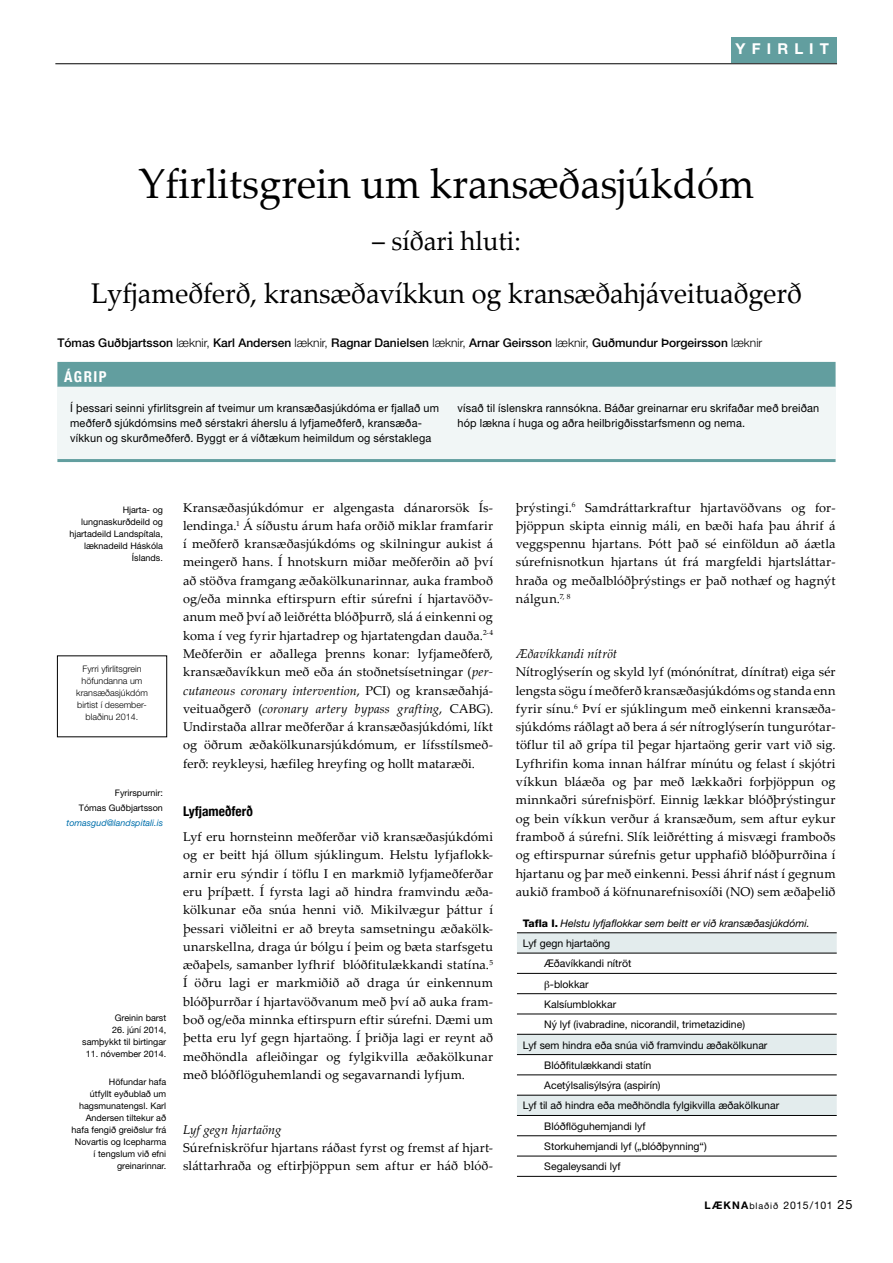
<style>
.page{position:relative;width:893px;height:1263px;background:#fff}
.page>*{position:absolute;margin:0;border:0;box-sizing:border-box;transform-origin:0 0}
.t1{font:42px "Palatino Linotype";color:#000;scale:.95 1}
.t2{font:28.5px "Palatino Linotype";color:#000;scale:.95 1}
.t3{font:27px "Palatino Linotype";color:#000;scale:.95 1}
.t4{font:700 15px "Helvetica Neue";color:#fff}
.t5{font:700 condensed 15px "Helvetica Neue";letter-spacing:.1em;color:#fff}
.t6{font:700 condensed 13.5px "Helvetica Neue";color:#000}
.t7{font:12.75px/18.3px "Palatino Linotype";letter-spacing:.01em;color:#000;text-align:justify}
.t8{font:italic 12.75px "Palatino Linotype";letter-spacing:.005em;color:#000}
.t9{font:500 12px "Helvetica Neue";color:#000}
.t10{font:11.25px/15px "Helvetica Neue";letter-spacing:.015em;color:#000}
.t11{font:10.5px "Helvetica Neue";color:#000}
.t12{font:italic 10.5px "Helvetica Neue";color:#000}
.t13{font:9px/12px "Helvetica Neue";color:#000;text-align:right}
.t14{font:300 9px/12px "Helvetica Neue";color:#000;text-align:center}
.t15{font:9px/12px "Helvetica Neue";color:#000;text-align:right}
.t16{font:italic 9px "Helvetica Neue";color:#0070ac}
.s1{font-weight:300}
.s2{font-style:italic}
.s3{font-weight:800;font-style:normal}
.s4{font-weight:700}
.s5{font-size:9px}
.s6{font-size:12.75px}
</style>
<div class="page">
<div style="left:57px;top:386px;width:779px;height:73px;background:#f1f6f6"></div>
<hr style="left:57px;top:459px;width:779px;height:3px;background:#629e9f">
<div style="left:58px;top:363px;width:777px;height:23px;background:#629e9f"></div>
<div style="left:57px;top:362px;width:779px;height:25px;border:2px solid #629e9f"></div>
<div style="left:57px;top:656px;width:110px;height:81px;border:1px solid #000"></div>
<hr style="left:55px;top:63px;width:782px;height:1px;background:#000">
<div style="left:731px;top:38px;width:106px;height:25px;background:#629e9f"></div>
<svg style="left:517px;top:933px;width:320px;height:182px"></svg>
<hr style="left:517px;top:932px;width:320px;height:1px;background:#000">
<hr style="left:517px;top:953px;width:320px;height:1px;background:#000">
<hr style="left:517px;top:973px;width:320px;height:1px;background:#000">
<hr style="left:517px;top:993px;width:320px;height:1px;background:#000">
<hr style="left:517px;top:1014px;width:320px;height:1px;background:#000">
<hr style="left:517px;top:1034px;width:320px;height:1px;background:#000">
<hr style="left:517px;top:1054px;width:320px;height:1px;background:#000">
<hr style="left:517px;top:1074px;width:320px;height:1px;background:#000">
<hr style="left:517px;top:1095px;width:320px;height:1px;background:#000">
<hr style="left:517px;top:1115px;width:320px;height:1px;background:#000">
<hr style="left:517px;top:1135px;width:320px;height:1px;background:#000">
<hr style="left:517px;top:1156px;width:320px;height:1px;background:#000">
<hr style="left:517px;top:1176px;width:320px;height:1px;background:#000">
<svg style="left:545px;top:980px;width:4px;height:10px"></svg>
<p class="t4" style="left:736px;top:39px;width:95px">YFI RLI T</p>
<h1 class="t1" style="left:139px;top:154px;width:649px">Yfirlitsgrein um kransæðasjúkdóm</h1>
<h3 class="t3" style="left:372px;top:222px;width:158px">– síðari hluti:</h3>
<h2 class="t2" style="left:91px;top:273px;width:750px">Lyfjameðferð, kransæðavíkkun og kransæðahjáveituaðgerð</h2>
<p class="t9" style="left:57px;top:335px;width:706px">Tómas Guðbjartsson <span class="s1">læknir,</span> Karl Andersen <span class="s1">læknir,</span> Ragnar Danielsen <span class="s1">læknir,</span> Arnar Geirsson <span class="s1">læknir,</span> Guðmundur Þorgeirsson <span class="s1">læknir</span></p>
<p class="t5" style="left:64px;top:367px;width:44px">Ágrip</p>
<p class="t10" style="left:70px;top:401px;width:370px">Í þessari seinni yfirlitsgrein af tveimur um kransæðasjúkdóma er fjallað um meðferð sjúkdómsins með sérstakri áherslu á lyfjameðferð, kransæða&shy;víkkun og skurðmeðferð. Byggt er á víðtækum heimildum og sérstaklega</p>
<p class="t10" style="left:458px;top:401px;width:363px">vísað til íslenskra rannsókna. Báðar greinarnar eru skrifaðar með breiðan hóp lækna í huga og aðra heilbrigðisstarfsmenn og nema.</p>
<p class="t13" style="left:69px;top:504px;width:95px">Hjarta- og lungnaskurðdeild og hjartadeild Landspítala, læknadeild Háskóla<br>Íslands.</p>
<p class="t14" style="left:76px;top:662px;width:73px">Fyrri yfirlitsgrein höfundanna um kransæðasjúkdóm birtist í desember&shy;blaðinu 2014.</p>
<p class="t13" style="left:79px;top:785px;width:86px;line-height:15px">Fyrirspurnir:<br>Tómas Guðbjartsson</p>
<p class="t16" style="left:67px;top:817px;width:98px">tomasgud@landspitali.is</p>
<p class="t15" style="left:115px;top:1011px;width:53px">Greinin barst</p>
<p class="t15" style="left:82px;top:1023px;width:86px">26. júní 2014, samþykkt til birtingar</p>
<p class="t15" style="left:86px;top:1047px;width:82px">11. nóvember 2014.</p>
<p class="t13" style="left:72px;top:1076px;width:96px">Höfundar hafa<br>útfyllt eyðublað um hagsmunatengsl. Karl<br>Andersen tiltekur að hafa fengið greiðslur frá<br>Novartis og Icepharma í tengslum við efni greinarinnar.</p>
<p class="t7" style="left:183px;top:498px;width:312px">Kransæðasjúkdómur er algengasta dánarorsök Ís&shy;lendinga.<sup>1</sup> Á síðustu árum hafa orðið miklar framfarir í meðferð kransæðasjúkdóms og skilningur aukist á meingerð hans. Í hnotskurn miðar meðferðin að því að stöðva framgang æðakölkunarinnar, auka framboð og/eða minnka eftirspurn eftir súrefni í hjartavöðv&shy;anum með því að leiðrétta blóðþurrð, slá á einkenni og koma í veg fyrir hjartadrep og hjartatengdan dauða.<sup>2-4<br></sup>Meðferðin er aðallega þrenns konar: lyfjameðferð, kransæðavíkkun með eða án stoðnetsísetningar (<span class="s2">per&shy;cutaneous coronary intervention</span>, PCI) og kransæðahjá&shy;veituaðgerð (<span class="s2">coronary artery bypass grafting</span>, CABG).<br>Undirstaða allrar meðferðar á kransæðasjúkdómi, líkt og öðrum æðakölkunarsjúkdómum, er lífsstílsmeð&shy;ferð: reykleysi, hæfileg hreyfing og hollt mataræði.</p>
<p class="t6" style="left:183px;top:803px;width:71px">Lyfjameðferð</p>
<p class="t7" style="left:183px;top:827px;width:311px">Lyf eru hornsteinn meðferðar við kransæðasjúkdómi og er beitt hjá öllum sjúklingum. Helstu lyfjaflokk&shy;arnir eru sýndir í töflu I en markmið lyfjameðferðar eru þríþætt. Í fyrsta lagi að hindra framvindu æða&shy;kölkunar eða snúa henni við. Mikilvægur þáttur í þessari viðleitni er að breyta samsetningu æðakölk&shy;unarskellna, draga úr bólgu í þeim og bæta starfsgetu æðaþels, samanber lyfhrif blóðfitulækkandi statína.<sup>5<br></sup>Í öðru lagi er markmiðið að draga úr einkennum blóðþurrðar í hjartavöðvanum með því að auka fram&shy;boð og/eða minnka eftirspurn eftir súrefni. Dæmi um þetta eru lyf gegn hjartaöng. Í þriðja lagi er reynt að meðhöndla afleiðingar og fylgikvilla æðakölkunar með blóðflöguhemlandi og segavarnandi lyfjum.</p>
<p class="t8" style="left:183px;top:1120px;width:100px">Lyf gegn hjartaöng</p>
<p class="t7" style="left:183px;top:1138px;width:311px">Súrefniskröfur hjartans ráðast fyrst og fremst af hjart&shy;sláttarhraða og eftirþjöppun sem aftur er háð blóð-</p>
<p class="t7" style="left:516px;top:498px;width:321px">þrýstingi.<sup>6</sup> Samdráttarkraftur hjartavöðvans og for&shy;þjöppun skipta einnig máli, en bæði hafa þau áhrif á veggspennu hjartans. Þótt það sé einföldun að áætla súrefnisnotkun hjartans út frá margfeldi hjartsláttar&shy;hraða og meðalblóðþrýstings er það nothæf og hagnýt nálgun.<sup>7,</sup> <sup>8</sup></p>
<p class="t8" style="left:516px;top:644px;width:103px">Æðavíkkandi nítröt</p>
<p class="t7" style="left:516px;top:662px;width:321px">Nítroglýserín og skyld lyf (mónónítrat, dínítrat) eiga sér lengsta sögu í meðferð kransæðasjúkdóms og standa enn fyrir sínu.<sup>6</sup> Því er sjúklingum með einkenni kransæða&shy;sjúkdóms ráðlagt að bera á sér nítroglýserín tungurótar&shy;töflur til að grípa til þegar hjartaöng gerir vart við sig.<br>Lyfhrifin koma innan hálfrar mínútu og felast í skjótri víkkun bláæða og þar með lækkaðri forþjöppun og minnkaðri súrefnisþörf. Einnig lækkar blóðþrýstingur og bein víkkun verður á kransæðum, sem aftur eykur framboð á súrefni. Slík leiðrétting á misvægi framboðs og eftirspurnar súrefnis getur upphafið blóðþurrðina í hjartanu og þar með einkenni. Þessi áhrif nást í gegnum aukið framboð á köfnunarefnisoxíði (NO) sem æðaþelið</p>
<p class="t12" style="left:523px;top:917px;width:288px"><span class="s3">Tafla I.</span> Helstu lyfjaflokkar sem beitt er við kransæðasjúkdómi.</p>
<p class="t11" style="left:523px;top:937px;width:89px">Lyf gegn hjartaöng</p>
<p class="t11" style="left:544px;top:957px;width:89px">Æðavíkkandi nítröt</p>
<p class="t11" style="left:550px;top:978px;width:40px">-blokkar</p>
<p class="t11" style="left:544px;top:998px;width:73px">Kalsíumblokkar</p>
<p class="t11" style="left:544px;top:1018px;width:202px">Ný lyf (ivabradine, nicorandil, trimetazidine)</p>
<p class="t11" style="left:523px;top:1038px;width:246px">Lyf sem hindra eða snúa við framvindu æðakölkunar</p>
<p class="t11" style="left:544px;top:1059px;width:109px">Blóðfitulækkandi statín</p>
<p class="t11" style="left:544px;top:1079px;width:118px">Acetýlsalisýlsýra (aspirín)</p>
<p class="t11" style="left:523px;top:1099px;width:258px">Lyf til að hindra eða meðhöndla fylgikvilla æðakölkunar</p>
<p class="t11" style="left:544px;top:1120px;width:103px">Blóðflöguhemjandi lyf</p>
<p class="t11" style="left:544px;top:1140px;width:164px">Storkuhemjandi lyf („blóðþynning“)</p>
<p class="t11" style="left:544px;top:1160px;width:78px">Segaleysandi lyf</p>
<p class="t11" style="left:704px;top:1199px;width:150px"><span class="s4">LÆKNA</span><span class="s5">blaðið</span> 2015/101 <span class="s6">25</span></p>
</div>
